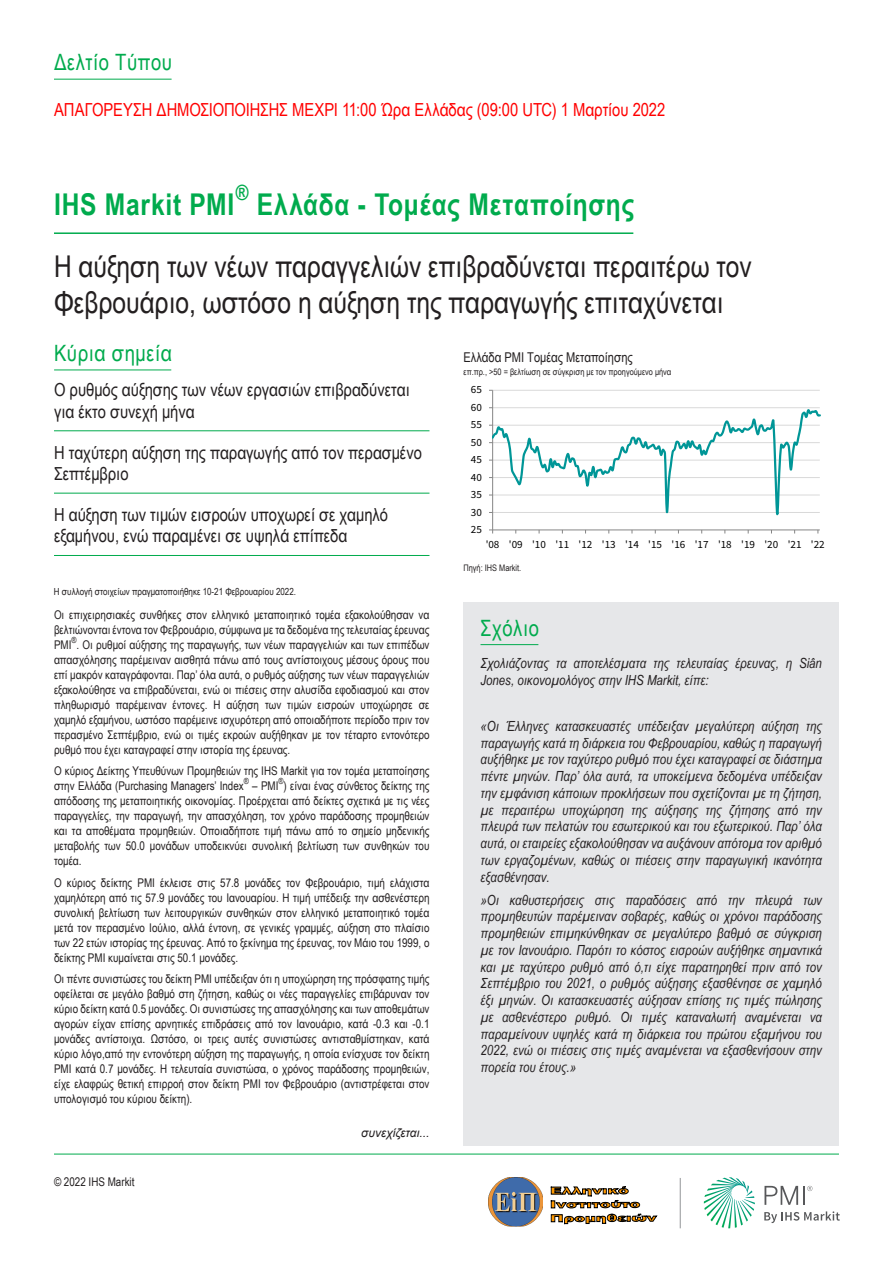
<style>
.page{position:relative;width:893px;height:1263px;background:#fff}
.page>*{position:absolute;margin:0;border:0;box-sizing:border-box;transform-origin:0 0}
.t1{font:30px/36px "Arial Narrow";color:#231f20}
.t2{font:700 30px "Arial Narrow";letter-spacing:.025em;color:#00ab4d}
.Section_header{font:22.5px "Arial Narrow";letter-spacing:.025em;color:#00ab4d}
.t3{font:700 21.15px "Arial Narrow";color:#00ab4d}
.Key_findings{font:18px/21.6px "Arial Narrow";color:#231f20}
.t4{font:18px "Arial Narrow";letter-spacing:-.005em;color:#f00}
.Comment{font:italic 13.95px/16.8px "Arial Narrow";color:#231f20;text-align:justify}
.Chart_title{font:13.5px "Arial Narrow";color:#231f20}
.Body_copy_2{font:12px/15px "Arial Narrow";color:#231f20;text-align:justify}
.Body_copy{font:italic 12px "Arial";color:#231f20}
.t5{font:10.95px "Source Sans Pro";letter-spacing:-.005em;color:#000}
.Boiler{font:9.75px "Arial Narrow";color:#231f20}
.Axis_title{font:9px "Arial Narrow";color:#231f20}
.Body_copy_2-2{font:8.4px "Arial Narrow";color:#231f20}
</style>
<div class="page">
<svg style="left:704px;top:1177px;width:51px;height:51px"></svg>
<svg style="left:764px;top:1211px;width:76px;height:12px"></svg>
<svg style="left:764px;top:1186px;width:48px;height:19px"></svg>
<hr style="left:54px;top:1154px;width:785px;height:1px;background:#00ab4d">
<hr style="left:680px;top:1178px;width:1px;height:50px;background:#939598">
<img style="left:488px;top:1177px;width:55px;height:50px">
<svg style="left:550px;top:1186px;width:107px;height:38px"></svg>
<hr style="left:493px;top:390px;width:327px;height:1px;background:#d9d9d9">
<hr style="left:492px;top:390px;width:1px;height:140px;background:#868686">
<hr style="left:493px;top:529px;width:327px;height:1px;background:#868686">
<svg style="left:489px;top:406px;width:332px;height:113px"></svg>
<hr style="left:54px;top:370px;width:117px;height:1px;background:#00ab4d">
<hr style="left:54px;top:79px;width:118px;height:1px;background:#00ab4d">
<hr style="left:54px;top:232px;width:579px;height:2px;background:#00ab4d">
<hr style="left:54px;top:430px;width:375px;height:1px;background:#00ab4d">
<hr style="left:54px;top:493px;width:375px;height:1px;background:#00ab4d">
<hr style="left:54px;top:555px;width:375px;height:1px;background:#00ab4d">
<div style="left:463px;top:602px;width:376px;height:56px;background:#e6e7e9"></div>
<hr style="left:480px;top:644px;width:58px;height:1px;background:#00ab4d">
<div style="left:463px;top:658px;width:376px;height:487px;background:#e6e7e9"></div>
<p class="Section_header" style="left:54px;top:46px;width:120px">Δελτίο Τύπου</p>
<p class="t4" style="left:54px;top:96px;width:613px">ΑΠΑΓΟΡΕΥΣΗ ΔΗΜΟΣΙΟΠΟΙΗΣΗΣ ΜΕΧΡΙ 11:00 Ώρα Ελλάδας (09:00 UTC) 1 Μαρτίου 2022</p>
<p class="t3" style="left:236px;top:177px;width:14px">®</p>
<p class="t2" style="left:54px;top:182px;width:182px">IHS Markit PMI</p>
<p class="t2" style="left:257px;top:182px;width:379px">Ελλάδα - Τομέας Μεταποίησης</p>
<p class="t1" style="left:54px;top:248px;width:699px">Η αύξηση των νέων παραγγελιών επιβραδύνεται περαιτέρω τον<br>Φεβρουάριο, ωστόσο η αύξηση της παραγωγής επιταχύνεται</p>
<p class="Section_header" style="left:54px;top:337px;width:119px">Κύρια σημεία</p>
<p class="Chart_title" style="left:463px;top:347px;width:171px">Ελλάδα PMI Τομέας Μεταποίησης</p>
<p class="Axis_title" style="left:463px;top:365px;width:209px">επ.πρ., &gt;50 = βελτίωση σε σύγκριση με τον προηγούμενο μήνα</p>
<p class="Key_findings" style="left:54px;top:378px;width:357px">Ο ρυθμός αύξησης των νέων εργασιών επιβραδύνεται για έκτο συνεχή μήνα</p>
<p class="Key_findings" style="left:54px;top:441px;width:369px">Η ταχύτερη αύξηση της παραγωγής από τον περασμένο<br>Σεπτέμβριο</p>
<p class="Key_findings" style="left:54px;top:503px;width:336px">Η αύξηση των τιμών εισροών υποχωρεί σε χαμηλό εξαμήνου, ενώ παραμένει σε υψηλά επίπεδα</p>
<p class="Boiler" style="left:54px;top:585px;width:244px">Η συλλογή στοιχείων πραγματοποιήθηκε 10-21 Φεβρουαρίου 2022.</p>
<p class="Body_copy_2" style="left:54px;top:607px;width:377px">Οι επιχειρησιακές συνθήκες στον ελληνικό μεταποιητικό τομέα εξακολούθησαν να βελτιώνονται έντονα τον Φεβρουάριο, σύμφωνα με τα δεδομένα της τελευταίας έρευνας PMI . Οι ρυθμοί αύξησης της παραγωγής, των νέων παραγγελιών και των επιπέδων</p>
<p class="Body_copy_2-2" style="left:71px;top:634px;width:7px">®</p>
<p class="Body_copy_2" style="left:54px;top:652px;width:377px">απασχόλησης παρέμειναν αισθητά πάνω από τους αντίστοιχους μέσους όρους που επί μακρόν καταγράφονται. Παρ’ όλα αυτά, ο ρυθμός αύξησης των νέων παραγγελιών εξακολούθησε να επιβραδύνεται, ενώ οι πιέσεις στην αλυσίδα εφοδιασμού και στον πληθωρισμό παρέμειναν έντονες. Η αύξηση των τιμών εισροών υποχώρησε σε χαμηλό εξαμήνου, ωστόσο παρέμεινε ισχυρότερη από οποιαδήποτε περίοδο πριν τον περασμένο Σεπτέμβριο, ενώ οι τιμές εκροών αυξήθηκαν με τον τέταρτο εντονότερο ρυθμό που έχει καταγραφεί στην ιστορία της έρευνας.</p>
<p class="Body_copy_2" style="left:54px;top:763px;width:377px">Ο κύριος Δείκτης Υπευθύνων Προμηθειών της IHS Markit για τον τομέα μεταποίησης στην Ελλάδα (Purchasing Managers’ Index</p>
<p class="Body_copy_2-2" style="left:278px;top:775px;width:7px">®</p>
<p class="Body_copy_2" style="left:54px;top:793px;width:377px">απόδοσης της μεταποιητικής οικονομίας. Προέρχεται από δείκτες σχετικά με τις νέες παραγγελίες, την παραγωγή, την απασχόληση, τον χρόνο παράδοσης προμηθειών και τα αποθέματα προμηθειών. Οποιαδήποτε τιμή πάνω από το σημείο μηδενικής μεταβολής των 50.0 μονάδων υποδεικνύει συνολική βελτίωση των συνθηκών του τομέα.</p>
<p class="Body_copy_2" style="left:54px;top:874px;width:377px">Ο κύριος δείκτης PMI έκλεισε στις 57.8 μονάδες τον Φεβρουάριο, τιμή ελάχιστα χαμηλότερη από τις 57.9 μονάδες του Ιανουαρίου. Η τιμή υπέδειξε την ασθενέστερη συνολική βελτίωση των λειτουργικών συνθηκών στον ελληνικό μεταποιητικό τομέα μετά τον περασμένο Ιούλιο, αλλά έντονη, σε γενικές γραμμές, αύξηση στο πλαίσιο των 22 ετών ιστορίας της έρευνας. Από το ξεκίνημα της έρευνας, τον Μάιο του 1999, ο δείκτης PMI κυμαίνεται στις 50.1 μονάδες.</p>
<p class="Body_copy_2" style="left:54px;top:971px;width:377px">Οι πέντε συνιστώσες του δείκτη PMI υπέδειξαν ότι η υποχώρηση της πρόσφατης τιμής οφείλεται σε μεγάλο βαθμό στη ζήτηση, καθώς οι νέες παραγγελίες επιβάρυναν τον κύριο δείκτη κατά 0.5 μονάδες. Οι συνιστώσες της απασχόλησης και των αποθεμάτων αγορών είχαν επίσης αρνητικές επιδράσεις από τον Ιανουάριο, κατά -0.3 και -0.1 μονάδες αντίστοιχα. Ωστόσο, οι τρεις αυτές συνιστώσες αντισταθμίστηκαν, κατά κύριο λόγο,από την εντονότερη αύξηση της παραγωγής, η οποία ενίσχυσε τον δείκτη PMI κατά 0.7 μονάδες. Η τελευταία συνιστώσα, ο χρόνος παράδοσης προμηθειών, είχε ελαφρώς θετική επιρροή στον δείκτη PMI τον Φεβρουάριο (αντιστρέφεται στον υπολογισμό του κύριου δείκτη).</p>
<p class="Body_copy_2-2" style="left:244px;top:775px;width:7px">®</p>
<p class="Body_copy_2" style="left:252px;top:778px;width:179px">– PMI ) είναι ένας σύνθετος δείκτης της</p>
<p class="Body_copy_2" style="left:54px;top:1174px;width:82px">© 2022 IHS Markit</p>
<p class="Body_copy" style="left:361px;top:1125px;width:70px">συνεχίζεται...</p>
<p class="t5" style="left:471px;top:383px;width:13px">65</p>
<p class="t5" style="left:471px;top:400px;width:13px">60</p>
<p class="t5" style="left:471px;top:418px;width:13px">55</p>
<p class="t5" style="left:471px;top:435px;width:13px">50</p>
<p class="t5" style="left:471px;top:453px;width:13px">45</p>
<p class="t5" style="left:471px;top:470px;width:13px">40</p>
<p class="t5" style="left:471px;top:488px;width:13px">35</p>
<p class="t5" style="left:471px;top:505px;width:13px">30</p>
<p class="t5" style="left:471px;top:522px;width:13px">25</p>
<p class="t5" style="left:486px;top:537px;width:341px">'08 '09 '10 '11 '12 '13 '14 '15 '16 '17 '18 '19 '20 '21 '22</p>
<p class="Axis_title" style="left:463px;top:561px;width:59px">Πηγή: IHS Markit.</p>
<p class="Section_header" style="left:480px;top:611px;width:60px">Σχόλιο</p>
<p class="Comment" style="left:480px;top:654px;width:343px">Σχολιάζοντας τα αποτελέσματα της τελευταίας έρευνας, η Siân<br>Jones, οικονομολόγος στην IHS Markit, είπε:</p>
<p class="Comment" style="left:480px;top:717px;width:343px">«Οι Έλληνες κατασκευαστές υπέδειξαν μεγαλύτερη αύξηση της παραγωγής κατά τη διάρκεια του Φεβρουαρίου, καθώς η παραγωγή αυξήθηκε με τον ταχύτερο ρυθμό που έχει καταγραφεί σε διάστημα πέντε μηνών. Παρ’ όλα αυτά, τα υποκείμενα δεδομένα υπέδειξαν την εμφάνιση κάποιων προκλήσεων που σχετίζονται με τη ζήτηση, με περαιτέρω υποχώρηση της αύξησης της ζήτησης από την πλευρά των πελατών του εσωτερικού και του εξωτερικού. Παρ’ όλα αυτά, οι εταιρείες εξακολούθησαν να αυξάνουν απότομα τον αριθμό των εργαζομένων, καθώς οι πιέσεις στην παραγωγική ικανότητα εξασθένησαν.</p>
<p class="Comment" style="left:480px;top:891px;width:343px">»Οι καθυστερήσεις στις παραδόσεις από την πλευρά των προμηθευτών παρέμειναν σοβαρές, καθώς οι χρόνοι παράδοσης προμηθειών επιμηκύνθηκαν σε μεγαλύτερο βαθμό σε σύγκριση με τον Ιανουάριο. Παρότι το κόστος εισροών αυξήθηκε σημαντικά και με ταχύτερο ρυθμό από ό,τι είχε παρατηρηθεί πριν από τον Σεπτέμβριο του 2021, ο ρυθμός αύξησης εξασθένησε σε χαμηλό έξι μηνών. Οι κατασκευαστές αύξησαν επίσης τις τιμές πώλησης με ασθενέστερο ρυθμό. Οι τιμές καταναλωτή αναμένεται να παραμείνουν υψηλές κατά τη διάρκεια του πρώτου εξαμήνου του 2022, ενώ οι πιέσεις στις τιμές αναμένεται να εξασθενήσουν στην πορεία του έτους.»</p>
</div>
